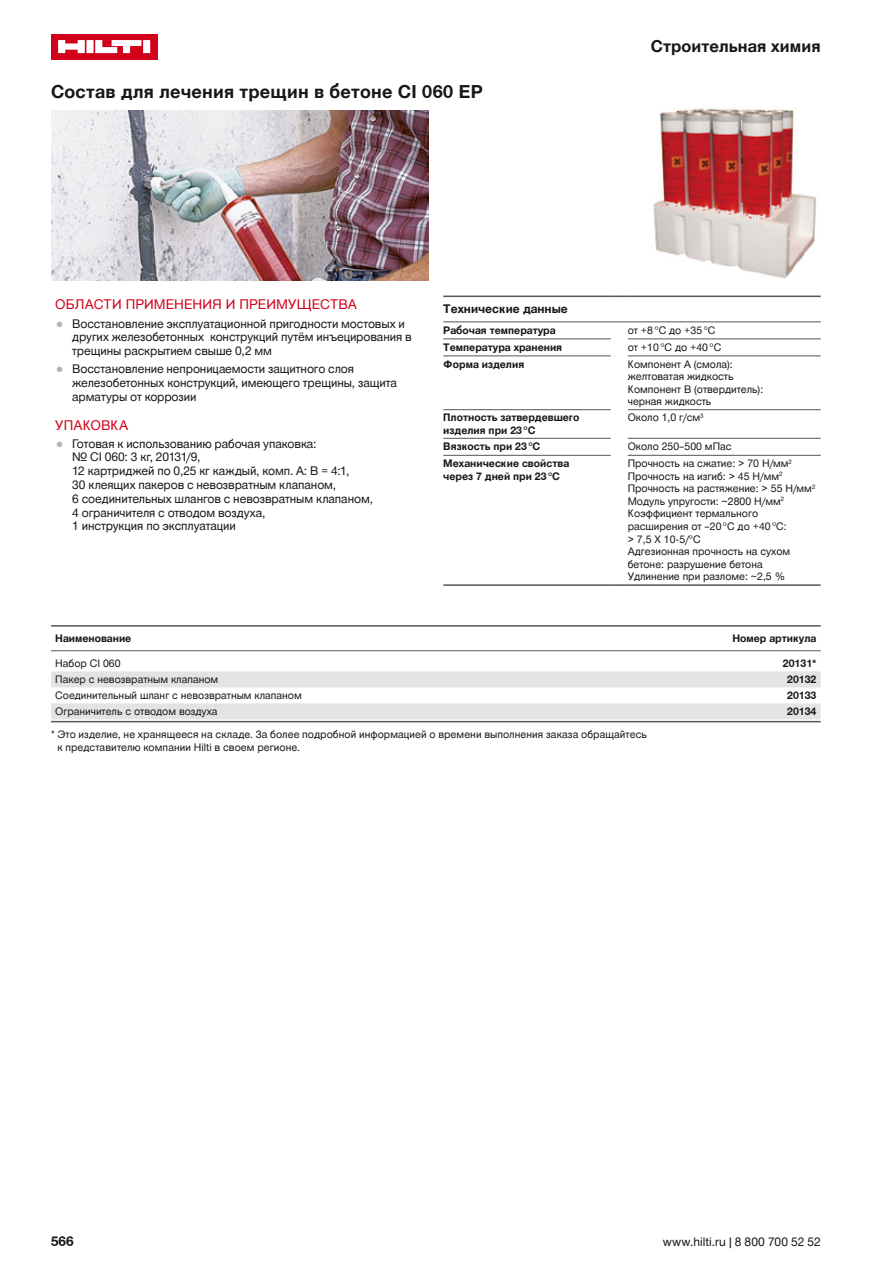
<style>
.page{position:relative;width:893px;height:1263px;background:#fff}
.page>*{position:absolute;margin:0;border:0;box-sizing:border-box;transform-origin:0 0}
.t1{font:700 18px "Hilti";letter-spacing:.015em;color:#181716}
.t2{font:700 16.5px "Hilti";letter-spacing:.005em;color:#181716}
.t3{font:13.5px "Hilti";letter-spacing:.005em;color:#d2001a}
.t4{font:700 13.5px "Hilti";color:#181716}
.t5{font:12px/13.8px "Hilti";letter-spacing:-.005em;color:#181716}
.t6{font:700 12px "Hilti";color:#181716}
.t7{font:10.5px/12.6px "Hilti";color:#181716}
.t8{font:700 10.5px/12.6px "Hilti";color:#181716}
.s1{font-size:18px;color:#b1b2b3}
</style>
<div class="page">
<div style="left:51px;top:34px;width:106px;height:25px;background:#d2001a"></div>
<svg style="left:58px;top:40px;width:92px;height:13px"></svg>
<hr style="left:51px;top:625px;width:770px;height:2px;background:#565655">
<hr style="left:51px;top:721px;width:770px;height:1px;background:#565655">
<svg style="left:51px;top:651px;width:770px;height:68px"></svg>
<hr style="left:51px;top:650px;width:613px;height:1px;background:#565655">
<hr style="left:664px;top:650px;width:157px;height:1px;background:#565655">
<img style="left:653px;top:108px;width:164px;height:171px">
<hr style="left:443px;top:296px;width:168px;height:1px;background:#565655">
<svg style="left:611px;top:296px;width:17px;height:1px"></svg>
<hr style="left:628px;top:296px;width:193px;height:1px;background:#565655">
<hr style="left:443px;top:321px;width:168px;height:1px;background:#565655">
<svg style="left:611px;top:321px;width:17px;height:1px"></svg>
<hr style="left:628px;top:321px;width:193px;height:1px;background:#565655">
<hr style="left:443px;top:338px;width:168px;height:1px;background:#565655">
<hr style="left:628px;top:338px;width:193px;height:1px;background:#565655">
<hr style="left:443px;top:355px;width:168px;height:1px;background:#565655">
<hr style="left:628px;top:355px;width:193px;height:1px;background:#565655">
<hr style="left:443px;top:409px;width:168px;height:1px;background:#565655">
<hr style="left:628px;top:409px;width:193px;height:1px;background:#565655">
<hr style="left:443px;top:438px;width:168px;height:1px;background:#565655">
<hr style="left:628px;top:438px;width:193px;height:1px;background:#565655">
<hr style="left:443px;top:455px;width:168px;height:1px;background:#565655">
<hr style="left:628px;top:455px;width:193px;height:1px;background:#565655">
<hr style="left:443px;top:584px;width:168px;height:2px;background:#565655">
<svg style="left:611px;top:584px;width:17px;height:2px"></svg>
<hr style="left:628px;top:584px;width:193px;height:2px;background:#565655">
<img style="left:51px;top:111px;width:377px;height:170px">
<h1 class="t1" style="left:51px;top:81px;width:433px">Состав для лечения трещин в бетоне CI 060 EP</h1>
<h2 class="t2" style="left:651px;top:37px;width:172px">Строительная химия</h2>
<p class="t3" style="left:55px;top:297px;width:303px">ОБЛАСТИ ПРИМЕНЕНИЯ И ПРЕИМУЩЕСТВА</p>
<p class="t5" style="left:72px;top:316px;width:341px;text-indent:-17px"><span class="s1">•</span> Восстановление эксплуатационной пригодности мостовых и других железобетонных конструкций путём инъецирования в трещины раскрытием свыше 0,2 мм</p>
<p class="t5" style="left:72px;top:362px;width:326px;text-indent:-17px"><span class="s1">•</span> Восстановление непроницаемости защитного слоя железобетонных конструкций, имеющего трещины, защита арматуры от коррозии</p>
<p class="t3" style="left:55px;top:417px;width:75px">УПАКОВКА</p>
<p class="t5" style="left:72px;top:436px;width:302px;text-indent:-17px"><span class="s1">•</span> Готовая к использованию рабочая упаковка:<br>№ CI 060: 3 кг, 20131/9,<br>12 картриджей по 0,25 кг каждый, комп. A: B = 4:1,<br>30 клеящих пакеров с невозвратным клапаном,<br>6 соединительных шлангов с невозвратным клапаном, 4 ограничителя с отводом воздуха,<br>1 инструкция по эксплуатации</p>
<p class="t6" style="left:443px;top:302px;width:126px">Технические данные</p>
<p class="t8" style="left:443px;top:324px;width:114px">Рабочая температура</p>
<p class="t7" style="left:628px;top:324px;width:89px">от +8 °C до +35 °C</p>
<p class="t8" style="left:443px;top:341px;width:120px">Температура хранения</p>
<p class="t7" style="left:628px;top:341px;width:95px">от +10 °C до +40 °C</p>
<p class="t8" style="left:443px;top:358px;width:82px">Форма изделия</p>
<p class="t7" style="left:628px;top:358px;width:137px">Компонент A (смола): желтоватая жидкость<br>Компонент B (отвердитель): черная жидкость</p>
<p class="t8" style="left:443px;top:411px;width:138px">Плотность затвердевшего изделия при 23 °C</p>
<p class="t7" style="left:628px;top:411px;width:77px">Около 1,0 г/см<sup>3</sup></p>
<p class="t8" style="left:443px;top:440px;width:99px">Вязкость при 23 °C</p>
<p class="t7" style="left:628px;top:440px;width:105px">Около 250–500 мПас</p>
<p class="t8" style="left:443px;top:457px;width:127px">Механические свойства через 7 дней при 23 °C</p>
<p class="t7" style="left:628px;top:457px;width:189px">Прочность на сжатие: &gt; 70 Н/мм<sup>2<br></sup>Прочность на изгиб: &gt; 45 Н/мм<sup>2<br></sup>Прочность на растяжение: &gt; 55 Н/мм<sup>2<br></sup>Модуль упругости: ~2800 Н/мм<sup>2<br></sup>Коэффициент термального расширения от –20 °C до +40 °C:<br>&gt; 7,5 X 10-5/°C<br>Адгезионная прочность на сухом бетоне: разрушение бетона<br>Удлинение при разломе: ~2,5 %</p>
<p class="t8" style="left:55px;top:632px;width:78px">Наименование</p>
<p class="t8" style="left:732px;top:632px;width:85px">Номер артикула</p>
<p class="t7" style="left:55px;top:657px;width:67px">Набор CI 060</p>
<p class="t8" style="left:783px;top:657px;width:35px">20131*</p>
<p class="t7" style="left:55px;top:673px;width:164px">Пакер с невозвратным клапаном</p>
<p class="t8" style="left:787px;top:673px;width:31px">20132</p>
<p class="t7" style="left:55px;top:689px;width:248px">Соединительный шланг с невозвратным клапаном</p>
<p class="t8" style="left:787px;top:689px;width:31px">20133</p>
<p class="t7" style="left:55px;top:705px;width:164px">Ограничитель с отводом воздуха</p>
<p class="t8" style="left:787px;top:705px;width:31px">20134</p>
<p class="t7" style="left:57px;top:728px;width:591px;text-indent:-6px">* Это изделие, не хранящееся на складе. За более подробной информацией о времени выполнения заказа обращайтесь к представителю компании Hilti в своем регионе.</p>
<p class="t4" style="left:51px;top:1233px;width:24px">566</p>
<p class="t5" style="left:663px;top:1235px;width:159px">www.hilti.ru | 8 800 700 52 52</p>
</div>
